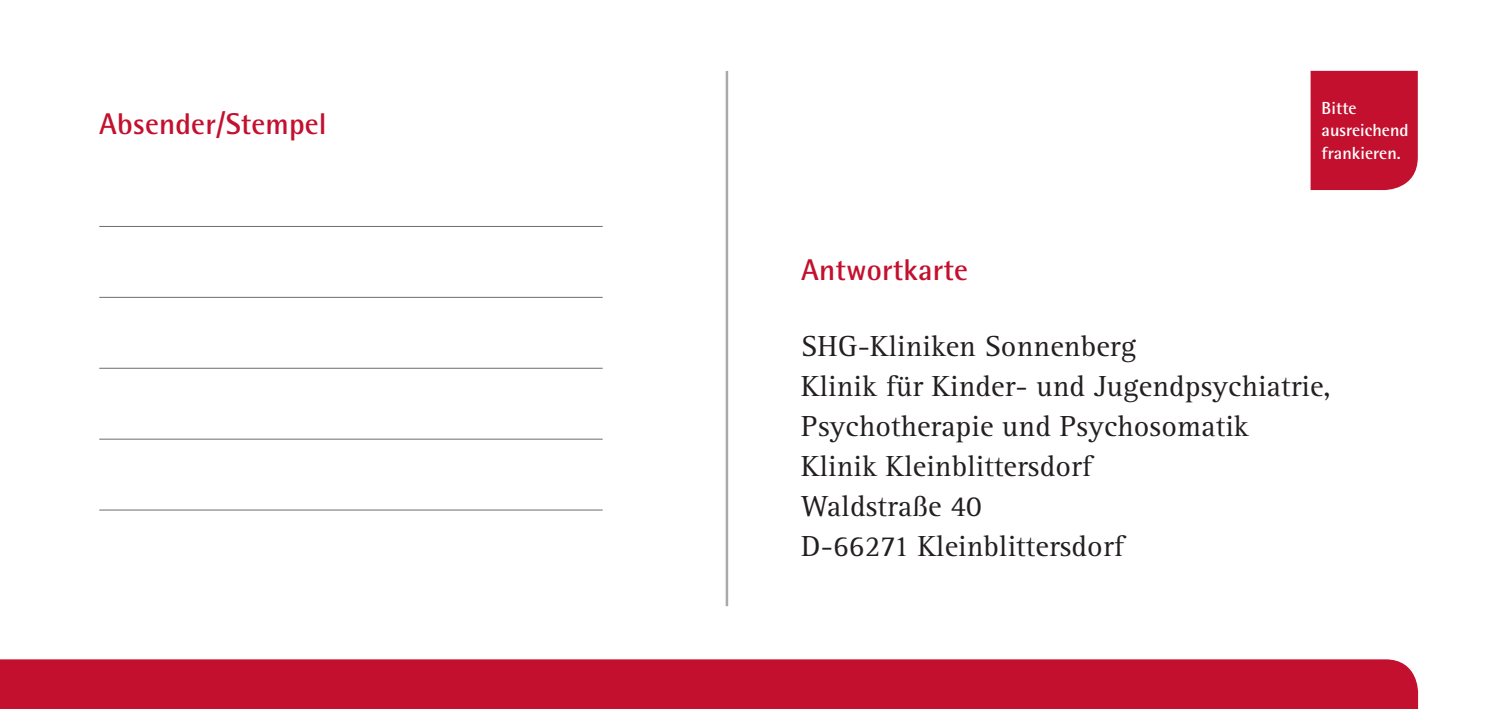
<style>
.page{position:relative;width:1489px;height:709px;background:#fff}
.page>*{position:absolute;margin:0;border:0;box-sizing:border-box;transform-origin:0 0}
.t1{font:30px/40px "Rotis Serif Pro";letter-spacing:.005em;color:#231f20}
.t2{font:700 30px "Rotis Semi Sans Pro";letter-spacing:.005em;color:#c3102e}
.t3{font:700 17.5px/22.5px "Rotis Semi Sans Pro";letter-spacing:.005em;color:#fff}
</style>
<div class="page">
<div style="left:0;top:659px;width:1417px;height:50px;background:#c3102e"></div>
<hr style="left:725px;top:71px;width:3px;height:535px;background:#a8a9ad">
<hr style="left:99px;top:226px;width:503px;height:1px;background:#6c6d70">
<hr style="left:99px;top:297px;width:503px;height:1px;background:#6c6d70">
<hr style="left:99px;top:368px;width:503px;height:1px;background:#6c6d70">
<hr style="left:99px;top:439px;width:503px;height:1px;background:#6c6d70">
<hr style="left:99px;top:509px;width:503px;height:1px;background:#6c6d70">
<div style="left:1310px;top:71px;width:107px;height:119px;background:#c3102e"></div>
<p class="t2" style="left:99px;top:106px;width:229px">Absender/Stempel</p>
<p class="t3" style="left:1321px;top:96px;width:88px">Bitte ausreichend frankieren.</p>
<p class="t2" style="left:801px;top:251px;width:168px">Antwortkarte</p>
<p class="t1" style="left:801px;top:325px;width:531px">SHG-Kliniken Sonnenberg<br>Klinik für Kinder- und Jugendpsychiatrie,<br>Psychotherapie und Psychosomatik<br>Klinik Kleinblittersdorf<br>Waldstraße 40<br>D-66271 Kleinblittersdorf</p>
</div>
